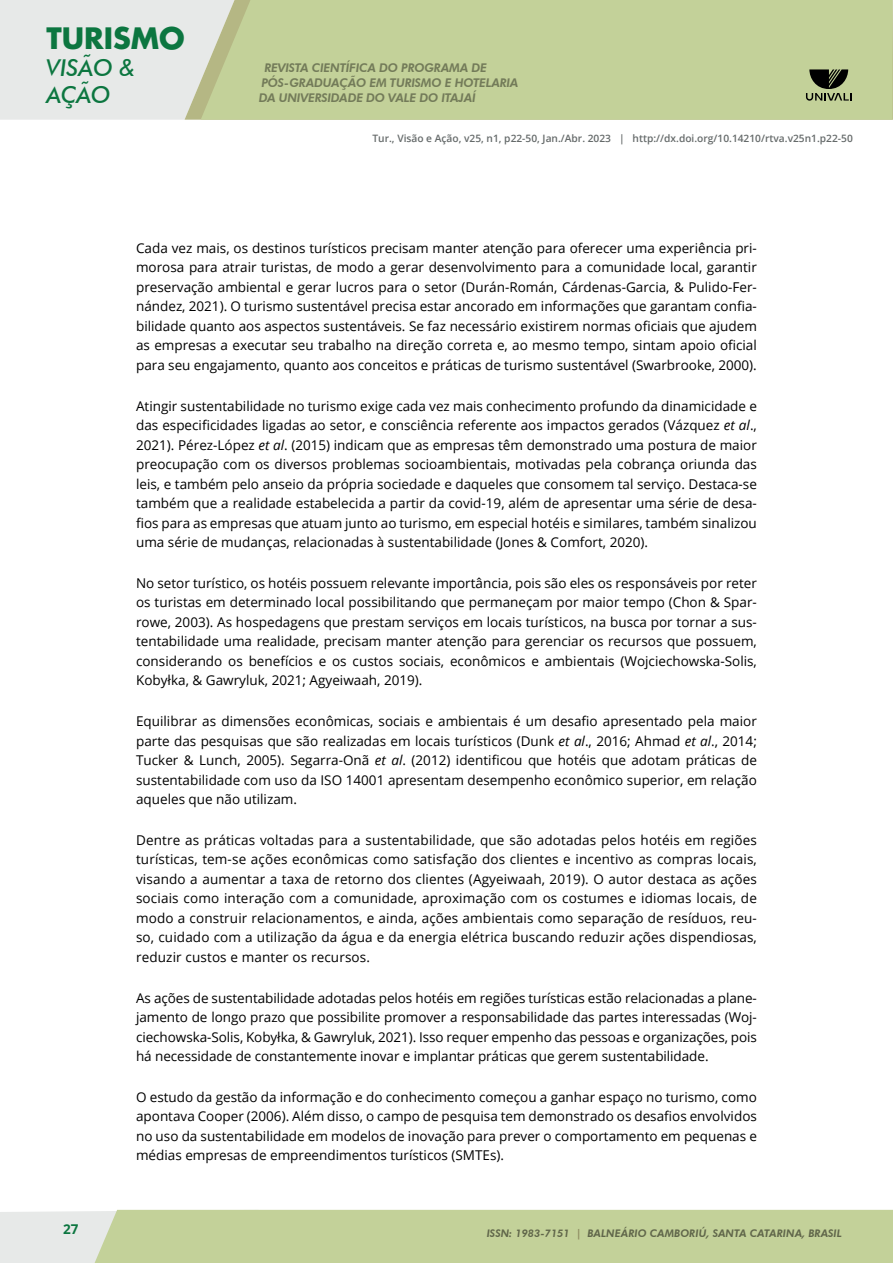
<style>
.page{position:relative;width:893px;height:1263px;background:#fff}
.page>*{position:absolute;margin:0;border:0;box-sizing:border-box;transform-origin:0 0}
.t1{font:700 28.8px "Futura";color:#0c7640}
.t2{font:italic 500 23.25px/26.5px "Futura BT";color:#0c7640}
.C_Art_-Texto{font:13.5px/19.5px "Open Sans";color:#000001;text-align:justify}
.t3{font:700 13.5px "Open Sans";color:#0c7640}
.t4{font:italic 800 12px/15px "Futura BT";letter-spacing:-.02em;color:#737b59}
.t5{font:italic 800 10.5px "Futura BT";color:#60664a}
.t6{font:600 10.2px "Open Sans";color:#656a6a}
.s1{font-style:italic}
.s2{color:#8c8a5f}
</style>
<div class="page">
<div style="left:0;top:0;width:185px;height:120px;background:#e7e9e8"></div>
<svg style="left:185px;top:0;width:708px;height:120px;background:#dcdfd3"></svg>
<div style="left:201px;top:0;width:691px;height:120px;background:#c3d199"></div>
<svg style="left:806px;top:69px;width:46px;height:32px"></svg>
<svg style="left:0;top:1210px;width:893px;height:53px;background:#c7d3a2"></svg>
<h1 class="t1" style="left:46px;top:20px;width:140px">TURISMO</h1>
<h2 class="t2" style="left:46px;top:54px;width:90px">VISÃO &amp;<br>AÇÃO</h2>
<p class="t4" style="left:259px;top:60px;width:261px;text-indent:6px">REVISTA CIENTÍFICA DO PROGRAMA DE<br>PÓS-GRADUAÇÃO EM TURISMO E HOTELARIA<br>DA UNIVERSIDADE DO VALE DO ITAJAÍ</p>
<p class="t6" style="left:372px;top:131px;width:482px">Tur., Visão e Ação, v25, n1, p22-50, Jan./Abr. 2023 | http://dx.doi.org/10.14210/rtva.v25n1.p22-50</p>
<p class="C_Art_-Texto" style="left:136px;top:238px;width:622px">Cada vez mais, os destinos turísticos precisam manter atenção para oferecer uma experiência pri&shy;morosa para atrair turistas, de modo a gerar desenvolvimento para a comunidade local, garantir preservação ambiental e gerar lucros para o setor (Durán-Román, Cárdenas-Garcia, &amp; Pulido-Fer&shy;nández, 2021). O turismo sustentável precisa estar ancorado em informações que garantam confia&shy;bilidade quanto aos aspectos sustentáveis. Se faz necessário existirem normas oficiais que ajudem as empresas a executar seu trabalho na direção correta e, ao mesmo tempo, sintam apoio oficial para seu engajamento, quanto aos conceitos e práticas de turismo sustentável (Swarbrooke, 2000).</p>
<p class="C_Art_-Texto" style="left:136px;top:395px;width:622px">Atingir sustentabilidade no turismo exige cada vez mais conhecimento profundo da dinamicidade e das especificidades ligadas ao setor, e consciência referente aos impactos gerados (Vázquez <span class="s1">et al</span>., 2021). Pérez-López <span class="s1">et al</span>. (2015) indicam que as empresas têm demonstrado uma postura de maior preocupação com os diversos problemas socioambientais, motivadas pela cobrança oriunda das leis, e também pelo anseio da própria sociedade e daqueles que consomem tal serviço. Destaca-se também que a realidade estabelecida a partir da covid-19, além de apresentar uma série de desa&shy;fios para as empresas que atuam junto ao turismo, em especial hotéis e similares, também sinalizou uma série de mudanças, relacionadas à sustentabilidade (Jones &amp; Comfort, 2020).</p>
<p class="C_Art_-Texto" style="left:136px;top:573px;width:622px">No setor turístico, os hotéis possuem relevante importância, pois são eles os responsáveis por reter os turistas em determinado local possibilitando que permaneçam por maior tempo (Chon &amp; Spar&shy;rowe, 2003). As hospedagens que prestam serviços em locais turísticos, na busca por tornar a sus&shy;tentabilidade uma realidade, precisam manter atenção para gerenciar os recursos que possuem, considerando os benefícios e os custos sociais, econômicos e ambientais (Wojciechowska-Solis, Kobyłka, &amp; Gawryluk, 2021; Agyeiwaah, 2019).</p>
<p class="C_Art_-Texto" style="left:136px;top:711px;width:622px">Equilibrar as dimensões econômicas, sociais e ambientais é um desafio apresentado pela maior parte das pesquisas que são realizadas em locais turísticos (Dunk <span class="s1">et al</span>., 2016; Ahmad <span class="s1">et al</span>., 2014; Tucker &amp; Lunch, 2005). Segarra-Onã <span class="s1">et al</span>. (2012) identificou que hotéis que adotam práticas de sustentabilidade com uso da ISO 14001 apresentam desempenho econômico superior, em relação aqueles que não utilizam.</p>
<p class="C_Art_-Texto" style="left:136px;top:830px;width:622px">Dentre as práticas voltadas para a sustentabilidade, que são adotadas pelos hotéis em regiões turísticas, tem-se ações econômicas como satisfação dos clientes e incentivo as compras locais, visando a aumentar a taxa de retorno dos clientes (Agyeiwaah, 2019). O autor destaca as ações sociais como interação com a comunidade, aproximação com os costumes e idiomas locais, de modo a construir relacionamentos, e ainda, ações ambientais como separação de resíduos, reu&shy;so, cuidado com a utilização da água e da energia elétrica buscando reduzir ações dispendiosas, reduzir custos e manter os recursos.</p>
<p class="C_Art_-Texto" style="left:136px;top:987px;width:622px">As ações de sustentabilidade adotadas pelos hotéis em regiões turísticas estão relacionadas a plane&shy;jamento de longo prazo que possibilite promover a responsabilidade das partes interessadas (Woj&shy;ciechowska-Solis, Kobyłka, &amp; Gawryluk, 2021). Isso requer empenho das pessoas e organizações, pois há necessidade de constantemente inovar e implantar práticas que gerem sustentabilidade.</p>
<p class="C_Art_-Texto" style="left:136px;top:1087px;width:622px">O estudo da gestão da informação e do conhecimento começou a ganhar espaço no turismo, como apontava Cooper (2006). Além disso, o campo de pesquisa tem demonstrado os desafios envolvidos no uso da sustentabilidade em modelos de inovação para prever o comportamento em pequenas e médias empresas de empreendimentos turísticos (SMTEs).</p>
<p class="t3" style="left:63px;top:1219px;width:17px">27</p>
<p class="t5" style="left:487px;top:1227px;width:357px">ISSN: 1983-7151 <span class="s2">|</span> BALNEÁRIO CAMBORIÚ, SANTA CATARINA, BRASIL</p>
</div>
